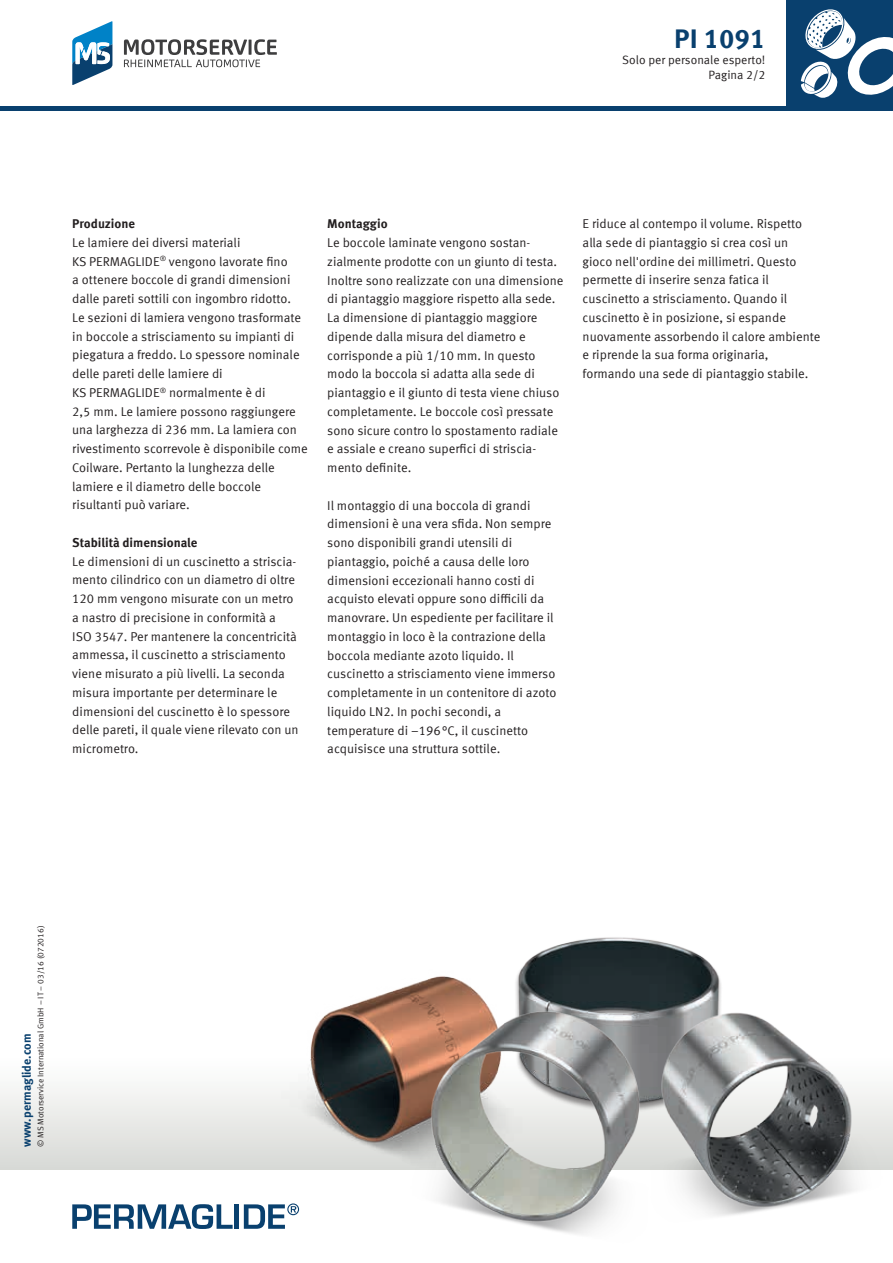
<style>
.page{position:relative;width:893px;height:1263px;background:#fff}
.page>*{position:absolute;margin:0;border:0;box-sizing:border-box;transform-origin:0 0}
.t1{font:700 27px "Meta Offc Pro";color:#09406e}
.t2{font:12.75px/18.8px "Meta Offc Pro Norm";color:#231f20}
.t3{font:700 12.75px "Meta Offc Pro";color:#231f20}
.t4{font:12px "Meta Offc Pro Norm";color:#231f20}
.t5{font:700 12px "Meta Offc Pro";color:#09406e}
.t6{font:8.25px "Meta Offc Pro Norm";color:#231f20}
</style>
<div class="page">
<div style="left:0;top:106px;width:893px;height:5px;background:#09406e"></div>
<div style="left:0;top:1054px;width:893px;height:115px;background:linear-gradient(to bottom,#fff,#d8d9d6)"></div>
<div style="left:787px;top:0;width:106px;height:106px;background:#09406e"></div>
<svg style="left:801px;top:9px;width:92px;height:89px"></svg>
<svg style="left:72px;top:1204px;width:161px;height:25px"></svg>
<div style="left:234px;top:1204px;width:5px;height:25px;background:#09406e"></div>
<svg style="left:244px;top:1204px;width:55px;height:25px"></svg>
<svg style="left:124px;top:39px;width:153px;height:28px"></svg>
<svg style="left:72px;top:21px;width:40px;height:64px"></svg>
<img style="left:590px;top:937px;width:126px;height:34px">
<img style="left:220px;top:938px;width:370px;height:266px">
<img style="left:746px;top:1013px;width:147px;height:201px">
<img style="left:331px;top:971px;width:415px;height:263px">
<h1 class="t1" style="left:674px;top:18px;width:93px">PI 1091</h1>
<p class="t4" style="left:622px;top:51px;width:145px">Solo per personale esperto!</p>
<p class="t4" style="left:708px;top:66px;width:59px">Pagina 2/2</p>
<p class="t3" style="left:72px;top:214px;width:64px">Produzione</p>
<p class="t2" style="left:72px;top:232px;width:237px">Le lamiere dei diversi materiali<br>KS PERMAGLIDE<sup>®</sup> vengono lavorate fino<br>a ottenere boccole di grandi dimensioni dalle pareti sottili con ingombro ridotto.<br>Le sezioni di lamiera vengono trasformate in boccole a strisciamento su impianti di piegatura a freddo. Lo spessore nominale delle pareti delle lamiere di<br>KS PERMAGLIDE<sup>®</sup> normalmente è di<br>2,5 mm. Le lamiere possono raggiungere una larghezza di 236 mm. La lamiera con rivestimento scorrevole è disponibile come Coilware. Pertanto la lunghezza delle lamiere e il diametro delle boccole risultanti può variare.</p>
<p class="t3" style="left:72px;top:532px;width:127px">Stabilità dimensionale</p>
<p class="t2" style="left:72px;top:551px;width:228px">Le dimensioni di un cuscinetto a striscia&shy;mento cilindrico con un diametro di oltre 120 mm vengono misurate con un metro a nastro di precisione in conformità a<br>ISO 3547. Per mantenere la concentricità ammessa, il cuscinetto a strisciamento viene misurato a più livelli. La seconda misura importante per determinare le dimensioni del cuscinetto è lo spessore delle pareti, il quale viene rilevato con un micrometro.</p>
<p class="t3" style="left:327px;top:214px;width:62px">Montaggio</p>
<p class="t2" style="left:327px;top:232px;width:238px">Le boccole laminate vengono sostan&shy;zialmente prodotte con un giunto di testa.<br>Inoltre sono realizzate con una dimensione di piantaggio maggiore rispetto alla sede.<br>La dimensione di piantaggio maggiore dipende dalla misura del diametro e corrisponde a più 1/10 mm. In questo modo la boccola si adatta alla sede di piantaggio e il giunto di testa viene chiuso completamente. Le boccole così pressate sono sicure contro lo spostamento radiale e assiale e creano superfici di striscia&shy;mento definite.</p>
<p class="t2" style="left:327px;top:495px;width:231px">Il montaggio di una boccola di grandi dimensioni è una vera sfida. Non sempre sono disponibili grandi utensili di piantaggio, poiché a causa delle loro dimensioni eccezionali hanno costi di acquisto elevati oppure sono difficili da manovrare. Un espediente per facilitare il montaggio in loco è la contrazione della boccola mediante azoto liquido. Il cuscinetto a strisciamento viene immerso completamente in un contenitore di azoto liquido LN2. In pochi secondi, a temperature di –196°C, il cuscinetto acquisisce una struttura sottile.</p>
<p class="t2" style="left:583px;top:214px;width:239px">E riduce al contempo il volume. Rispetto alla sede di piantaggio si crea così un gioco nell'ordine dei millimetri. Questo permette di inserire senza fatica il cuscinetto a strisciamento. Quando il cuscinetto è in posizione, si espande nuovamente assorbendo il calore ambiente e riprende la sua forma originaria, formando una sede di piantaggio stabile.</p>
<p class="t6" style="left:34px;top:1147px;width:223px;rotate:-90deg">© MS Motorservice International GmbH – IT – 03/16 (072016)</p>
<p class="t5" style="left:17px;top:1147px;width:115px;rotate:-90deg">www.permaglide.com</p>
</div>
